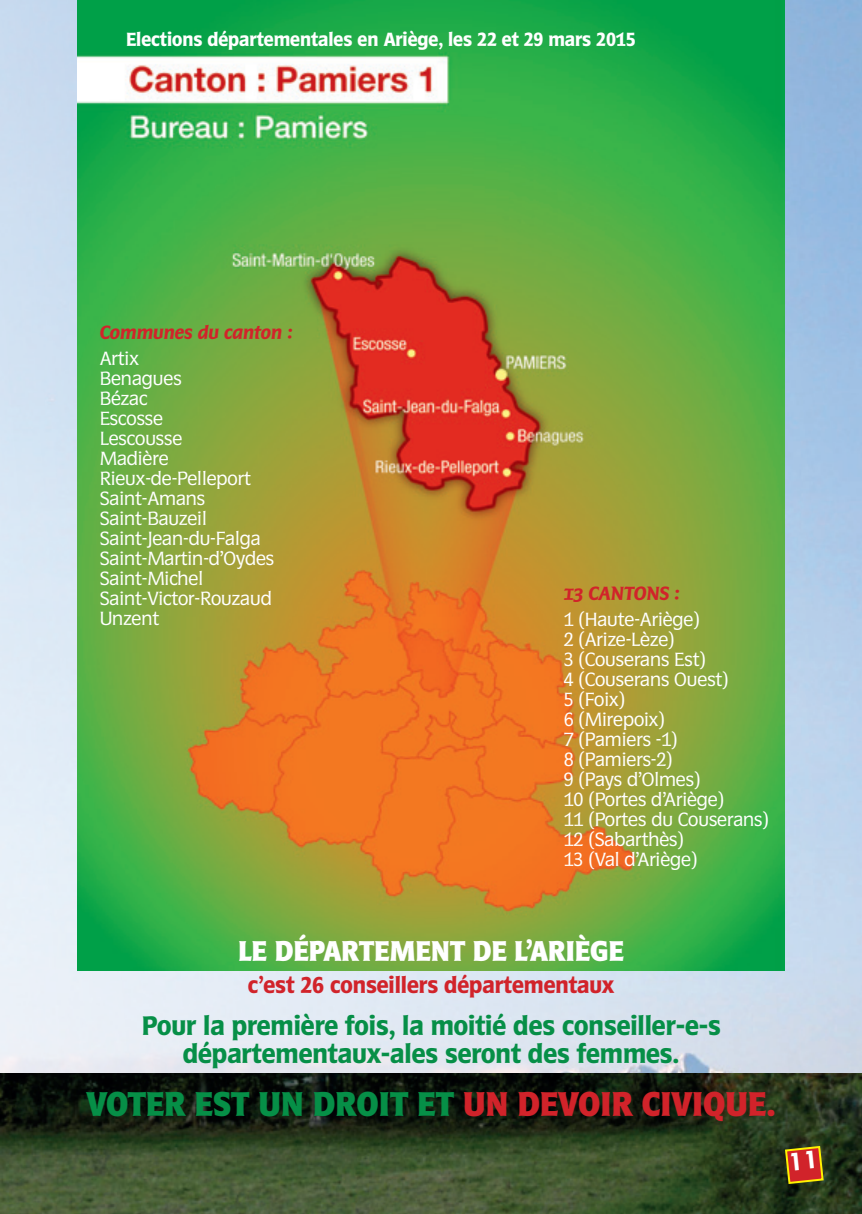
<style>
.page{position:relative;width:862px;height:1214px;background:#fff}
.page>*{position:absolute;margin:0;border:0;box-sizing:border-box;transform-origin:0 0}
.t1{font:700 36px "Brasil";color:#d1232a}
.t2{font:700 36px "Brasil";color:#068f47}
.t3{font:700 30px "Brasil";color:#fff}
.t4{font:600 28px/28px "Brasil";color:#068f47;text-align:center}
.t5{font:600 24px "Brasil";color:#d1232a}
.t6{font:20px/20px "Brasil Buch";color:#fff}
.t7{font:600 20px "Brasil";color:#fff}
.t8{font:italic 600 20px "Brasil";color:#d1232a}
.s1{color:#068f47}
</style>
<div class="page">
<img style="left:0;top:0;width:862px;height:1073px">
<img style="left:0;top:1073px;width:862px;height:140px">
<hr style="left:0;top:33px;width:3px;height:284px;background:#cedef0">
<img style="left:77px;top:0;width:708px;height:969px">
<svg style="left:784px;top:1144px;width:41px;height:40px;background:#ad491f"></svg>
<p class="t7" style="left:126px;top:29px;width:511px">Elections départementales en Ariège, les 22 et 29 mars 2015</p>
<p class="t8" style="left:100px;top:321px;width:194px">Communes du canton :</p>
<p class="t6" style="left:100px;top:349px;width:176px">Artix<br>Benagues<br>Bézac<br>Escosse<br>Lescousse<br>Madière<br>Rieux-de-Pelleport<br>Saint-Amans<br>Saint-Bauzeil<br>Saint-Jean-du-Falga<br>Saint-Martin-d’Oydes<br>Saint-Michel<br>Saint-Victor-Rouzaud<br>Unzent</p>
<p class="t8" style="left:564px;top:582px;width:118px">13 CANTONS :</p>
<p class="t6" style="left:564px;top:610px;width:206px">1 (Haute-Ariège)<br>2 (Arize-Lèze)<br>3 (Couserans Est)<br>4 (Couserans Ouest)<br>5 (Foix)<br>6 (Mirepoix)<br>7 (Pamiers -1)<br>8 (Pamiers-2)<br>9 (Pays d’Olmes)<br>10 (Portes d’Ariège)<br>11 (Portes du Couserans)<br>12 (Sabarthès)<br>13 (Val d’Ariège)</p>
<h2 class="t3" style="left:238px;top:934px;width:387px">LE DÉPARTEMENT DE L’ARIÈGE</h2>
<p class="t5" style="left:248px;top:971px;width:368px">c’est 26 conseillers départementaux</p>
<h3 class="t4" style="left:141px;top:1012px;width:581px">Pour la première fois, la moitié des conseiller-e-s départementaux-ales seront des femmes.</h3>
<h1 class="t2" style="left:86px;top:1083px;width:41px">VOTER</h1>
<h1 class="t2" style="left:194px;top:1083px;width:19px">EST</h1>
<h1 class="t2" style="left:258px;top:1083px;width:75px">UN DROIT</h1>
<h1 class="t1" style="left:417px;top:1083px;width:121px"><span class="s1">ET</span>UNDEVOIR</h1>
<h1 class="t1" style="left:641px;top:1083px;width:16px">CIVI</h1>
<h1 class="t1" style="left:703px;top:1083px;width:74px">QUE.</h1>
</div>
